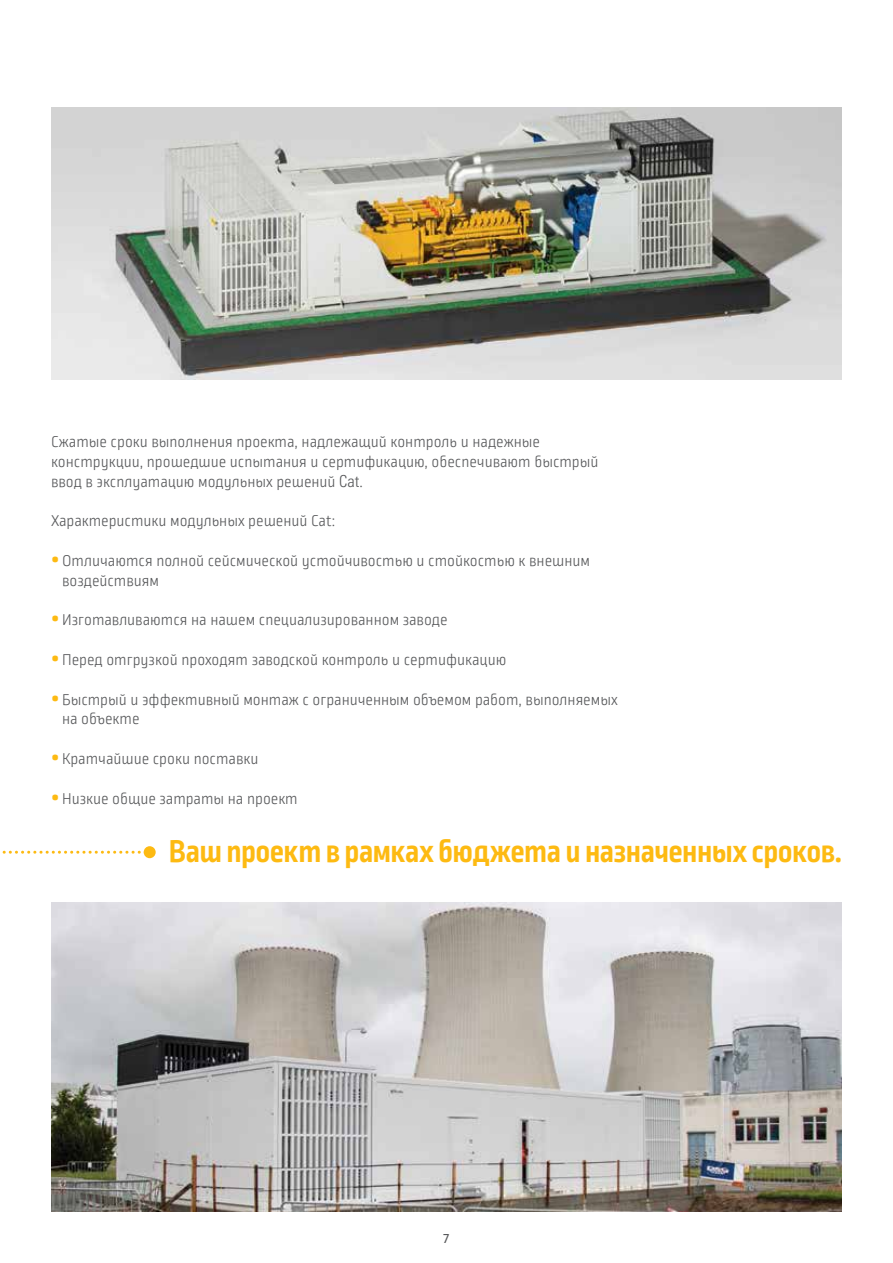
<style>
.page{position:relative;width:893px;height:1263px;background:#fff}
.page>*{position:absolute;margin:0;border:0;box-sizing:border-box;transform-origin:0 0}
.t1{font:700 33px "Ropa Sans Pro";letter-spacing:-.015em;color:#fdba12}
.t2{font:300 16.5px/19.8px "Ropa Sans Pro";color:#58595b}
.t3{font:15px "Ropa Sans Pro";color:#58595b}
.s1{font-family:"Univers LT Std";font-stretch:condensed}
.s2{font-weight:700;font-size:36px;color:#fdba12}
</style>
<div class="page">
<img style="left:51px;top:902px;width:791px;height:310px">
<img style="left:51px;top:108px;width:791px;height:272px">
<svg style="left:2px;top:851px;width:142px;height:3px"></svg>
<div style="left:144px;top:846px;width:12px;height:12px;background:#fdba12;border-radius:50%"></div>
<p class="t2" style="left:51px;top:433px;width:549px">Сжатые сроки выполнения проекта, надлежащий контроль и надежные конструкции, прошедшие испытания и сертификацию, обеспечивают быстрый ввод в эксплуатацию модульных решений <span class="s1">Cat</span>.</p>
<p class="t2" style="left:51px;top:512px;width:286px">Характеристики модульных решений Cat:</p>
<p class="t2" style="left:62px;top:552px;width:529px;text-indent:-11px"><span class="s2">•</span> Отличаются полной сейсмической устойчивостью и стойкостью к внешним воздействиям</p>
<p class="t2" style="left:51px;top:611px;width:398px"><span class="s2">•</span> Изготавливаются на нашем специализированном заводе</p>
<p class="t2" style="left:51px;top:651px;width:457px"><span class="s2">•</span> Перед отгрузкой проходят заводской контроль и сертификацию</p>
<p class="t2" style="left:62px;top:690px;width:557px;text-indent:-11px"><span class="s2">•</span> Быстрый и эффективный монтаж с ограниченным объемом работ, выполняемых на объекте</p>
<p class="t2" style="left:51px;top:750px;width:209px"><span class="s2">•</span> Кратчайшие сроки поставки</p>
<p class="t2" style="left:51px;top:789px;width:248px"><span class="s2">•</span> Низкие общие затраты на проект</p>
<h1 class="t1" style="left:169px;top:832px;width:675px">Ваш проект в рамках бюджета и назначенных сроков.</h1>
<p class="t3" style="left:444px;top:1230px;width:7px">7</p>
</div>
